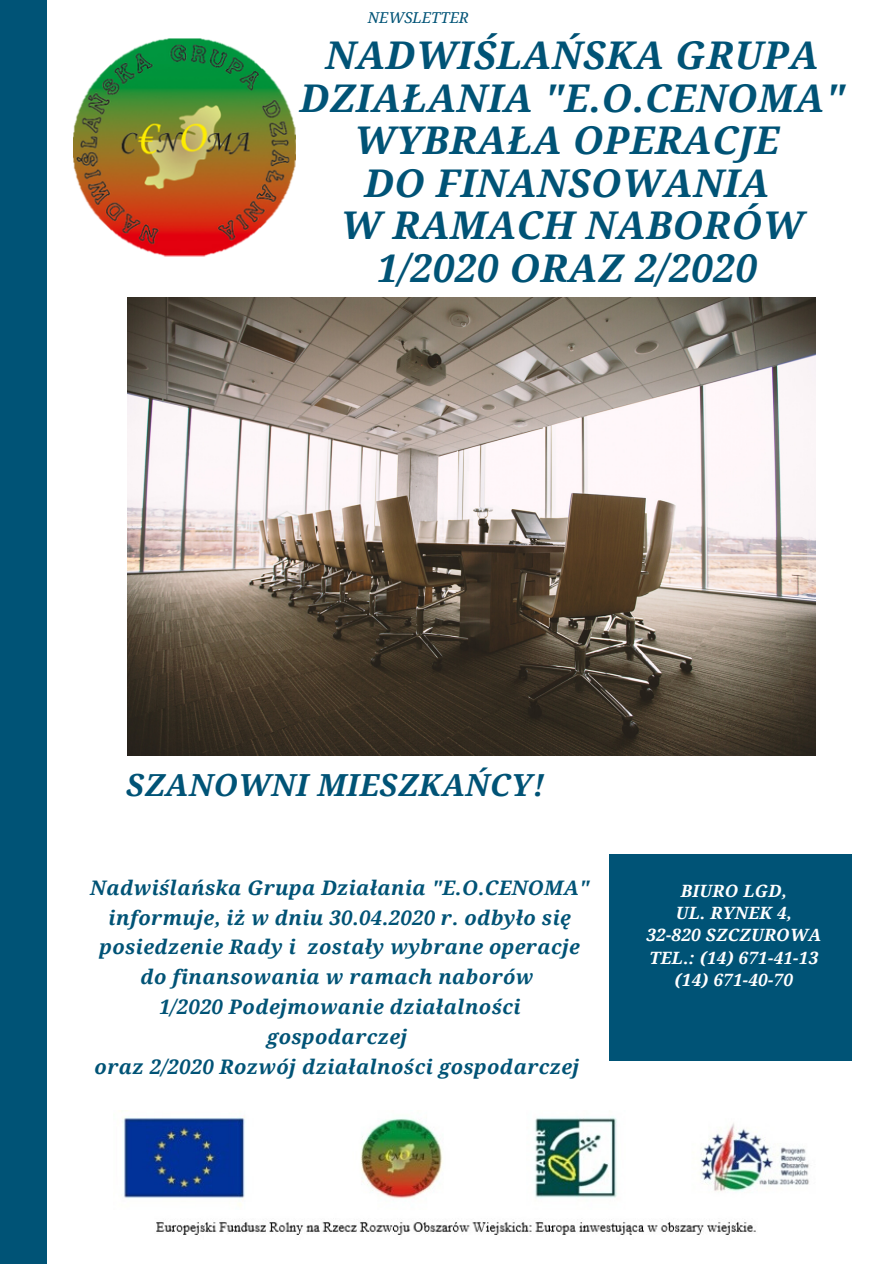
<style>
.page{position:relative;width:894px;height:1264px;background:#fff}
.page>*{position:absolute;margin:0;border:0;box-sizing:border-box;transform-origin:0 0}
.t1{font:italic 700 38.25px/42.5px "Droid Serif";letter-spacing:.02em;color:#005376;text-align:center}
.t2{font:italic 700 30.45px "Droid Serif";letter-spacing:.02em;color:#005376}
.t3{font:italic 700 20.1px/29.7px "Droid Serif";letter-spacing:.02em;color:#005376;text-align:center}
.t4{font:italic 700 16.95px/22.2px "Droid Serif";letter-spacing:.02em;color:#fff;text-align:center}
.t5{font:italic 15px "Droid Serif";color:#005376}
</style>
<div class="page">
<div style="left:0;top:0;width:46px;height:1263px;background:#005376"></div>
<div style="left:608px;top:854px;width:243px;height:207px;background:#005376"></div>
<img style="left:128px;top:298px;width:686px;height:457px">
<img style="left:73px;top:38px;width:222px;height:219px">
<img style="left:123px;top:1110px;width:686px;height:125px">
<p class="t5" style="left:368px;top:9px;width:102px">NEWSLETTER</p>
<h1 class="t1" style="left:299px;top:35px;width:546px">NADWIŚLAŃSKA GRUPA<br>DZIAŁANIA "E.O.CENOMA"<br>WYBRAŁA OPERACJE<br>DO FINANSOWANIA<br>W RAMACH NABORÓW<br>1/2020 ORAZ 2/2020</h1>
<h2 class="t2" style="left:126px;top:767px;width:420px">SZANOWNI MIESZKAŃCY!</h2>
<p class="t3" style="left:90px;top:873px;width:500px">Nadwiślańska Grupa Działania "E.O.CENOMA" informuje, iż w dniu 30.04.2020 r. odbyło się posiedzenie Rady i zostały wybrane operacje do finansowania w ramach naborów<br>1/2020 Podejmowanie działalności gospodarczej<br>oraz 2/2020 Rozwój działalności gospodarczej</p>
<p class="t4" style="left:646px;top:880px;width:176px">BIURO LGD,<br>UL. RYNEK 4,<br>32-820 SZCZUROWA<br>TEL.: (14) 671-41-13 (14) 671-40-70</p>
</div>
